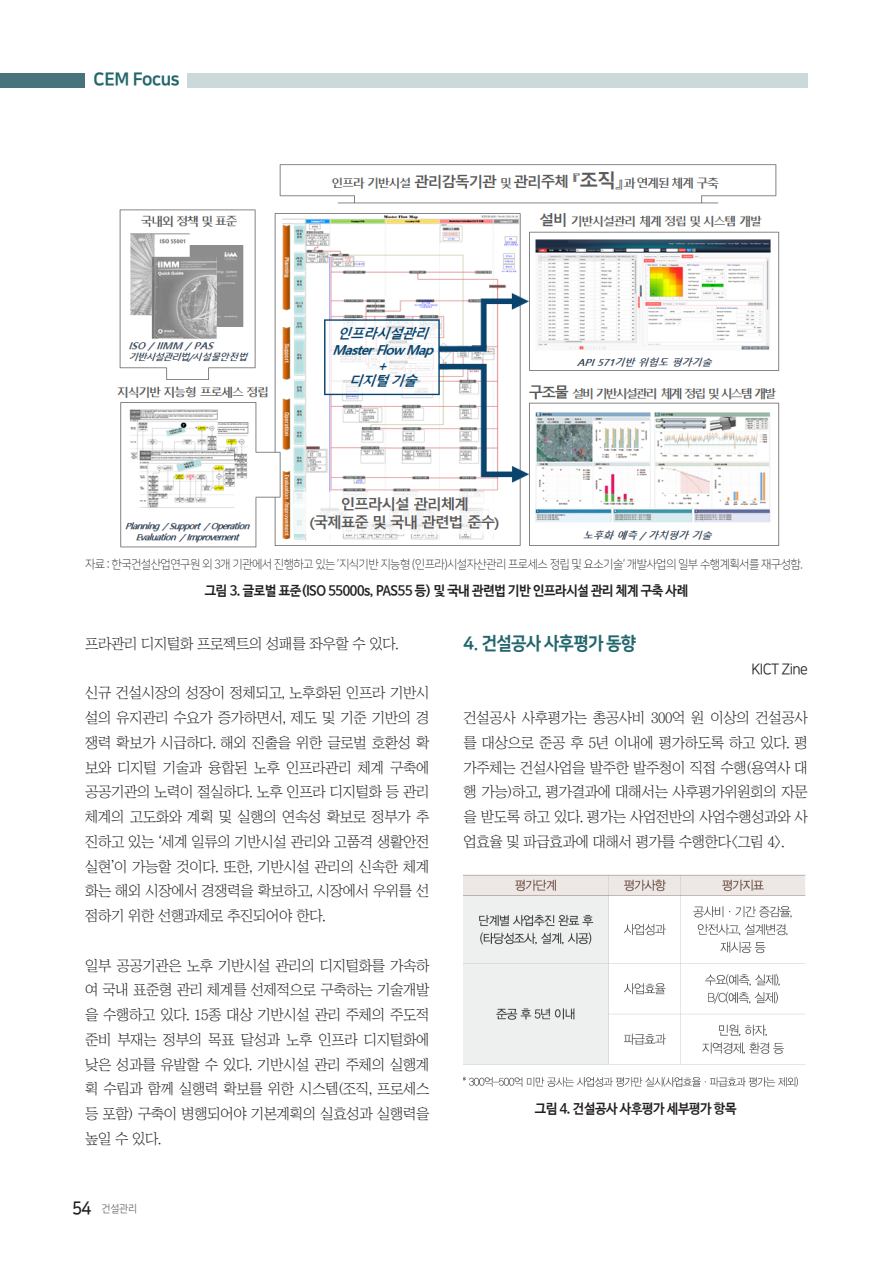
<style>
.page{position:relative;width:893px;height:1263px;background:#fff}
.page>*{position:absolute;margin:0;border:0;box-sizing:border-box;transform-origin:0 0}
.건설브리핑_2{font:18px "Nanum Square EB";letter-spacing:-.05em;color:#22666c;scale:.95 1}
.건설브리핑_2-2{font:18px "Nanum Square EB";letter-spacing:-.025em;color:#22666c;scale:.95 1}
.건설브리핑_2_-다음단락_저자이름{font:15px "Nanum Square R";letter-spacing:-.04em;color:#231f20;scale:.95 1}
.본문-신{font:14.7px/24.8px "Chosunilbo NM";letter-spacing:-.025em;color:#231f20;text-align:justify}
.그림제목{font:700 13.5px "Nanum Barun Gothic";letter-spacing:-.025em;color:#231f20;scale:.95 1}
.표본문{font:12px "Nanum Square L";letter-spacing:-.05em;color:#231f20;scale:.95 1}
.t1{font:10.5px "Nanum Square R";color:#6c6d70;scale:.95 1}
.s1{font-family:"Nanum Square B";font-size:18px;color:#231f20}
</style>
<div class="page">
<div style="left:187px;top:73px;width:621px;height:15px;background:#cbd9da"></div>
<div style="left:0;top:73px;width:85px;height:15px;background:#47747b"></div>
<img style="left:117px;top:164px;width:663px;height:384px">
<img style="left:463px;top:874px;width:343px;height:213px">
<p class="건설브리핑_2-2" style="left:94px;top:69px;width:92px">CEM Focus</p>
<p class="표본문" style="left:85px;top:558px;width:757px">자료 : 한국건설산업연구원 외 3개 기관에서 진행하고 있는 ’지식기반 지능형 (인프라)시설자산관리 프로세스 정립 및 요소기술‘ 개발사업의 일부 수행계획서를 재구성함.</p>
<p class="그림제목" style="left:205px;top:584px;width:510px">그림 3. 글로벌 표준(ISO 55000s, PAS55 등) 및 국내 관련법 기반 인프라시설 관리 체계 구축 사례</p>
<p class="본문-신" style="left:85px;top:631px;width:315px">프라관리 디지털화 프로젝트의 성패를 좌우할 수 있다.</p>
<p class="본문-신" style="left:85px;top:681px;width:346px">신규 건설시장의 성장이 정체되고, 노후화된 인프라 기반시 설의 유지관리 수요가 증가하면서, 제도 및 기준 기반의 경 쟁력 확보가 시급하다. 해외 진출을 위한 글로벌 호환성 확 보와 디지털 기술과 융합된 노후 인프라관리 체계 구축에 공공기관의 노력이 절실하다. 노후 인프라 디지털화 등 관리 체계의 고도화와 계획 및 실행의 연속성 확보로 정부가 추 진하고 있는 ‘세계 일류의 기반시설 관리와 고품격 생활안전 실현’이 가능할 것이다. 또한, 기반시설 관리의 신속한 체계 화는 해외 시장에서 경쟁력을 확보하고, 시장에서 우위를 선 점하기 위한 선행과제로 추진되어야 한다.</p>
<p class="본문-신" style="left:85px;top:953px;width:346px">일부 공공기관은 노후 기반시설 관리의 디지털화를 가속하 여 국내 표준형 관리 체계를 선제적으로 구축하는 기술개발 을 수행하고 있다. 15종 대상 기반시설 관리 주체의 주도적 준비 부재는 정부의 목표 달성과 노후 인프라 디지털화에 낮은 성과를 유발할 수 있다. 기반시설 관리 주체의 실행계 획 수립과 함께 실행력 확보를 위한 시스템(조직, 프로세스 등 포함) 구축이 병행되어야 기본계획의 실효성과 실행력을 높일 수 있다.</p>
<p class="t1" style="left:72px;top:1204px;width:70px"><span class="s1">54</span> 건설관리</p>
<p class="건설브리핑_2" style="left:463px;top:633px;width:184px">4. 건설공사 사후평가 동향</p>
<p class="건설브리핑_2_-다음단락_저자이름" style="left:751px;top:661px;width:61px">KICT Zine</p>
<p class="본문-신" style="left:463px;top:705px;width:346px">건설공사 사후평가는 총공사비 300억 원 이상의 건설공사 를 대상으로 준공 후 5년 이내에 평가하도록 하고 있다. 평 가주체는 건설사업을 발주한 발주청이 직접 수행(용역사 대 행 가능)하고, 평가결과에 대해서는 사후평가위원회의 자문 을 받도록 하고 있다. 평가는 사업전반의 사업수행성과와 사 업효율 및 파급효과에 대해서 평가를 수행한다&lt;그림 4&gt;.</p>
<p class="그림제목" style="left:535px;top:1101px;width:214px">그림 4. 건설공사 사후평가 세부평가 항목</p>
</div>
